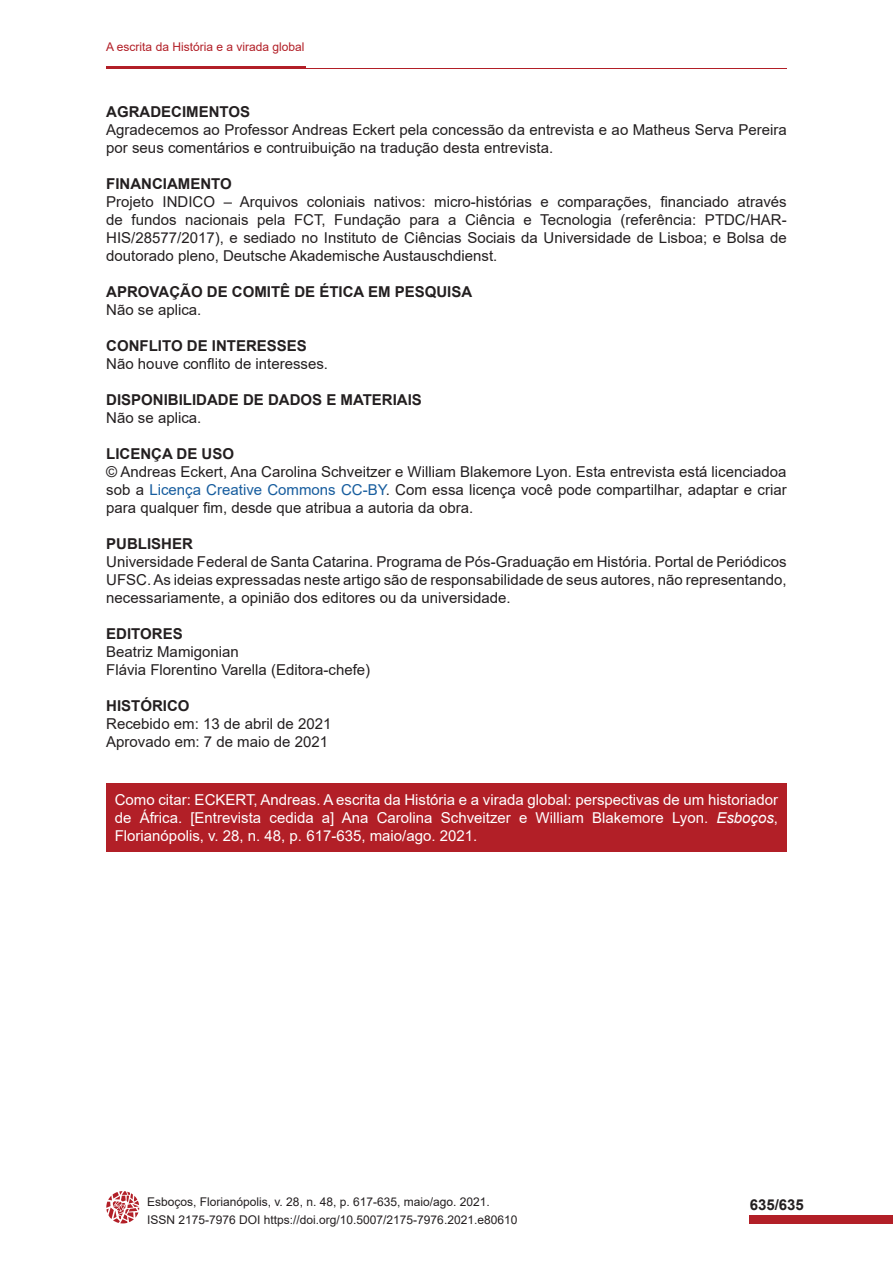
<style>
.page{position:relative;width:893px;height:1263px;background:#fff}
.page>*{position:absolute;margin:0;border:0;box-sizing:border-box;transform-origin:0 0}
.Normal_Corpo_de_Text{font:15px/18px "Arial";color:#231f20;text-align:justify}
.t1{font:15px/18px "Arial";color:#fff;text-align:justify}
.Normal_Corpo_de_Text-2{font:700 15px "Arial";color:#231f20}
.t2{font:12px/18px "Arial";color:#231f20}
.t3{font:12px "Arial";color:#b21f27}
.s1{color:#175d9e}
.s2{font-style:italic}
</style>
<div class="page">
<div style="left:750px;top:1215px;width:143px;height:9px;background:#b21f27"></div>
<svg style="left:106px;top:1191px;width:33px;height:32px"></svg>
<hr style="left:106px;top:68px;width:681px;height:1px;background:#b21f27">
<hr style="left:106px;top:67px;width:200px;height:2px;background:#b21f27">
<div style="left:106px;top:783px;width:681px;height:68px;background:#b21f27"></div>
<p class="t3" style="left:106px;top:39px;width:200px">A escrita da História e a virada global</p>
<p class="Normal_Corpo_de_Text-2" style="left:106px;top:101px;width:145px">AGRADECIMENTOS</p>
<p class="Normal_Corpo_de_Text" style="left:106px;top:121px;width:682px">Agradecemos ao Professor Andreas Eckert pela concessão da entrevista e ao Matheus Serva Pereira por seus comentários e contruibuição na tradução desta entrevista.</p>
<p class="Normal_Corpo_de_Text-2" style="left:106px;top:173px;width:127px">FINANCIAMENTO</p>
<p class="Normal_Corpo_de_Text" style="left:106px;top:193px;width:682px">Projeto INDICO – Arquivos coloniais nativos: micro-histórias e comparações, financiado através de fundos nacionais pela FCT, Fundação para a Ciência e Tecnologia (referência: PTDC/HAR-HIS/28577/2017), e sediado no Instituto de Ciências Sociais da Universidade de Lisboa; e Bolsa de doutorado pleno, Deutsche Akademische Austauschdienst.</p>
<p class="Normal_Corpo_de_Text-2" style="left:106px;top:281px;width:367px">APROVAÇÃO DE COMITÊ DE ÉTICA EM PESQUISA</p>
<p class="Normal_Corpo_de_Text" style="left:106px;top:301px;width:97px">Não se aplica.</p>
<p class="Normal_Corpo_de_Text-2" style="left:106px;top:335px;width:202px">CONFLITO DE INTERESSES</p>
<p class="Normal_Corpo_de_Text" style="left:106px;top:355px;width:223px">Não houve conflito de interesses.</p>
<p class="Normal_Corpo_de_Text-2" style="left:106px;top:389px;width:317px">DISPONIBILIDADE DE DADOS E MATERIAIS</p>
<p class="Normal_Corpo_de_Text" style="left:106px;top:409px;width:97px">Não se aplica.</p>
<p class="Normal_Corpo_de_Text-2" style="left:106px;top:443px;width:129px">LICENÇA DE USO</p>
<p class="Normal_Corpo_de_Text" style="left:106px;top:463px;width:682px">© Andreas Eckert, Ana Carolina Schveitzer e William Blakemore Lyon. Esta entrevista está licenciadoa sob a <span class="s1">Licença Creative Commons CC-BY</span>. Com essa licença você pode compartilhar, adaptar e criar para qualquer fim, desde que atribua a autoria da obra.</p>
<p class="Normal_Corpo_de_Text-2" style="left:106px;top:533px;width:88px">PUBLISHER</p>
<p class="Normal_Corpo_de_Text" style="left:106px;top:553px;width:682px">Universidade Federal de Santa Catarina. Programa de Pós-Graduação em História. Portal de Periódicos UFSC. As ideias expressadas neste artigo são de responsabilidade de seus autores, não representando, necessariamente, a opinião dos editores ou da universidade.</p>
<p class="Normal_Corpo_de_Text-2" style="left:106px;top:623px;width:78px">EDITORES</p>
<p class="Normal_Corpo_de_Text" style="left:106px;top:643px;width:134px">Beatriz Mamigonian</p>
<p class="Normal_Corpo_de_Text" style="left:106px;top:661px;width:265px">Flávia Florentino Varella (Editora-chefe)</p>
<p class="Normal_Corpo_de_Text-2" style="left:106px;top:695px;width:85px">HISTÓRICO</p>
<p class="Normal_Corpo_de_Text" style="left:106px;top:715px;width:227px">Recebido em: 13 de abril de 2021</p>
<p class="Normal_Corpo_de_Text" style="left:106px;top:733px;width:223px">Aprovado em: 7 de maio de 2021</p>
<p class="t1" style="left:115px;top:790px;width:665px">Como citar: ECKERT, Andreas. A escrita da História e a virada global: perspectivas de um historiador de África. [Entrevista cedida a] Ana Carolina Schveitzer e William Blakemore Lyon. <span class="s2">Esboços</span>, Florianópolis, v. 28, n. 48, p. 617-635, maio/ago. 2021.</p>
<p class="t2" style="left:147px;top:1192px;width:372px">Esboços, Florianópolis, v. 28, n. 48, p. 617-635, maio/ago. 2021.<br>ISSN 2175-7976 DOI https://doi.org/10.5007/2175-7976.2021.e80610</p>
<p class="Normal_Corpo_de_Text-2" style="left:750px;top:1194px;width:56px">635/635</p>
</div>
